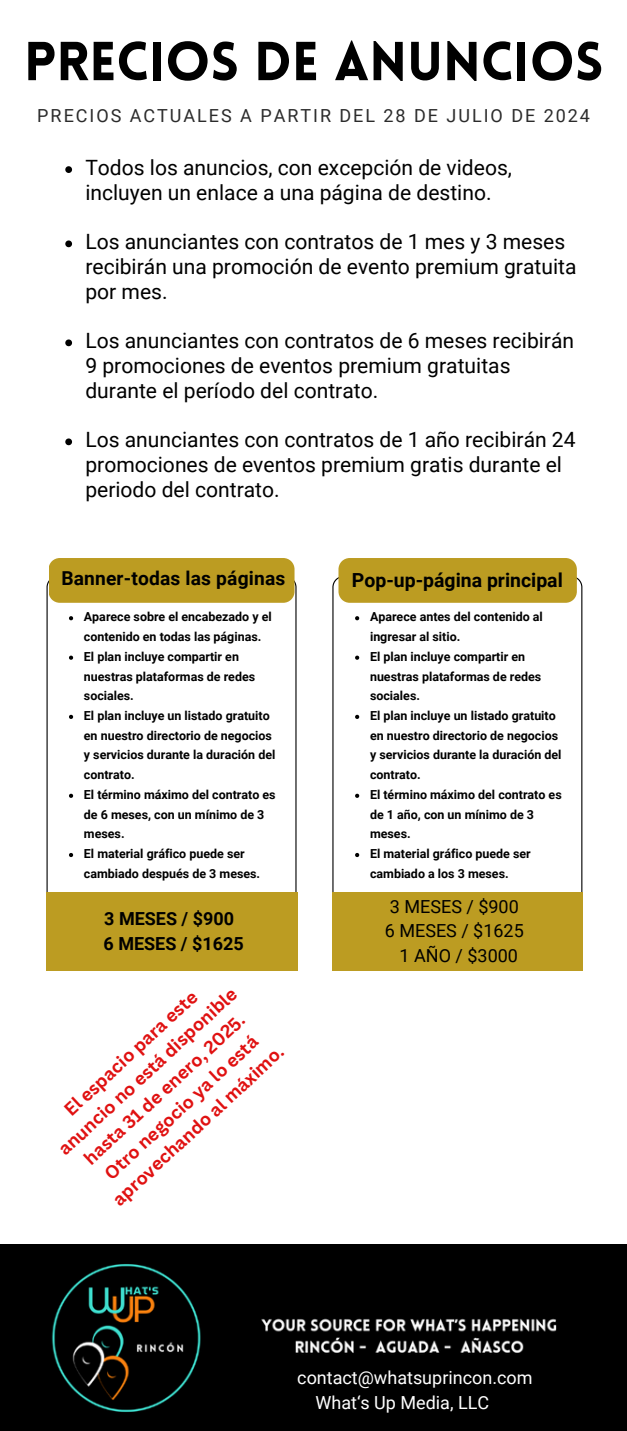
<style>
.page{position:relative;width:627px;height:1431px;background:#fff}
.page>*{position:absolute;margin:0;border:0;box-sizing:border-box;transform-origin:0 0}
.t1{font:900 53.7px "Lovelo";color:#000}
.t2{font:21px/24.8px "Roboto";color:#000}
.t3{font:700 19.35px "Roboto";color:#000}
.t4{font:700 19.2px "Roboto";letter-spacing:.01em;color:#000}
.t5{font:700 18px/24.8px "Canva Sans";color:#e01111;text-align:center}
.t6{font:18px "Roboto";color:#fff}
.t7{font:18px "Roboto";letter-spacing:.11em;color:#2b2b2b}
.t8{font:18px/24.8px "Roboto";color:#000;text-align:center}
.t9{font:700 18px/24.8px "Roboto";color:#000}
.t10{font:700 12.45px/19.8px "Roboto";color:#000}
.s1{color:#000}
</style>
<div class="page">
<svg style="left:65px;top:166px;width:7px;height:7px"></svg>
<svg style="left:65px;top:240px;width:7px;height:7px"></svg>
<svg style="left:65px;top:339px;width:7px;height:7px"></svg>
<svg style="left:65px;top:438px;width:7px;height:7px"></svg>
<svg style="left:46px;top:576px;width:250px;height:317px"></svg>
<div style="left:49px;top:558px;width:245px;height:45px;background:#bc9c22"></div>
<svg style="left:332px;top:577px;width:250px;height:316px"></svg>
<div style="left:338px;top:558px;width:239px;height:45px;background:#bc9c22"></div>
<div style="left:45px;top:893px;width:252px;height:78px;background:#bc9c22"></div>
<div style="left:332px;top:893px;width:250px;height:78px;background:#bc9c22"></div>
<img style="left:0;top:1245px;width:627px;height:186px">
<svg style="left:69px;top:616px;width:4px;height:4px"></svg>
<svg style="left:69px;top:656px;width:4px;height:4px"></svg>
<svg style="left:69px;top:715px;width:4px;height:4px"></svg>
<svg style="left:69px;top:794px;width:4px;height:4px"></svg>
<svg style="left:69px;top:853px;width:4px;height:4px"></svg>
<svg style="left:355px;top:616px;width:4px;height:4px"></svg>
<svg style="left:355px;top:656px;width:4px;height:4px"></svg>
<svg style="left:355px;top:715px;width:4px;height:4px"></svg>
<svg style="left:355px;top:794px;width:4px;height:4px"></svg>
<svg style="left:355px;top:853px;width:4px;height:4px"></svg>
<p class="t1" style="left:24px;top:40px;width:580px">PRECIOS DE ANUNCIOS</p>
<p class="t7" style="left:37px;top:105px;width:554px">PRECIOS ACTUALES A PARTIR DEL 28 DE JULIO DE 2024</p>
<h1 class="t2" style="left:85px;top:156px;width:428px">Todos los anuncios, con excepción de videos, incluyen un enlace a una página de destino.</h1>
<p class="t2" style="left:85px;top:230px;width:492px">Los anunciantes con contratos de 1 mes y 3 meses recibirán una promoción de evento premium gratuita por mes.</p>
<h3 class="t2" style="left:85px;top:329px;width:490px">Los anunciantes con contratos de 6 meses recibirán<br>9 promociones de eventos premium gratuitas durante el período del contrato.</h3>
<p class="t2" style="left:85px;top:428px;width:491px">Los anunciantes con contratos de 1 año recibirán 24 promociones de eventos premium gratis durante el periodo del contrato.</p>
<p class="t4" style="left:61px;top:568px;width:225px">Banner-todas las páginas</p>
<h2 class="t3" style="left:352px;top:569px;width:212px">Pop-up-página principal</h2>
<p class="t10" style="left:84px;top:607px;width:189px">Aparece sobre el encabezado y el contenido en todas las páginas.</p>
<p class="t10" style="left:84px;top:647px;width:173px">El plan incluye compartir en nuestras plataformas de redes sociales.</p>
<p class="t10" style="left:84px;top:706px;width:193px">El plan incluye un listado gratuito en nuestro directorio de negocios y servicios durante la duración del contrato.</p>
<p class="t10" style="left:84px;top:785px;width:193px">El término máximo del contrato es de 6 meses, con un mínimo de 3 meses.</p>
<h4 class="t10" style="left:84px;top:844px;width:178px">El material gráfico puede ser cambiado después de 3 meses.</h4>
<p class="t9" style="left:103px;top:907px;width:142px">3 MESES / $900<br>6 MESES / $1625</p>
<p class="t5" style="left:36px;top:1124px;width:237px;rotate:-43deg">El espacio para este anuncio no está disponible hasta 31 de enero, 2025.<br>Otro negocio ya lo está aprovechando al máximo.</p>
<h6 class="t10" style="left:370px;top:607px;width:174px">Aparece antes del contenido al ingresar al sitio.</h6>
<h2 class="t10" style="left:370px;top:647px;width:173px">El plan incluye compartir en nuestras plataformas de redes sociales.</h2>
<p class="t10" style="left:370px;top:706px;width:193px">El plan incluye un listado gratuito en nuestro directorio de negocios y servicios durante la duración del contrato.</p>
<p class="t10" style="left:370px;top:785px;width:193px">El término máximo del contrato es de 1 año, con un mínimo de 3 meses.</p>
<p class="t10" style="left:370px;top:844px;width:162px">El material gráfico puede ser cambiado a los 3 meses.</p>
<p class="t8" style="left:385px;top:894px;width:140px">3 MESES / $900<br>6 MESES / $1625<br>1 AÑO / $3000</p>
<h5 class="t6" style="left:288px;top:1368px;width:246px"><span class="s1">c</span>contact@whatsuprincon.com</h5>
<p class="t6" style="left:315px;top:1393px;width:191px">What‘s Up Media, LLC<span class="s1">m</span></p>
</div>
